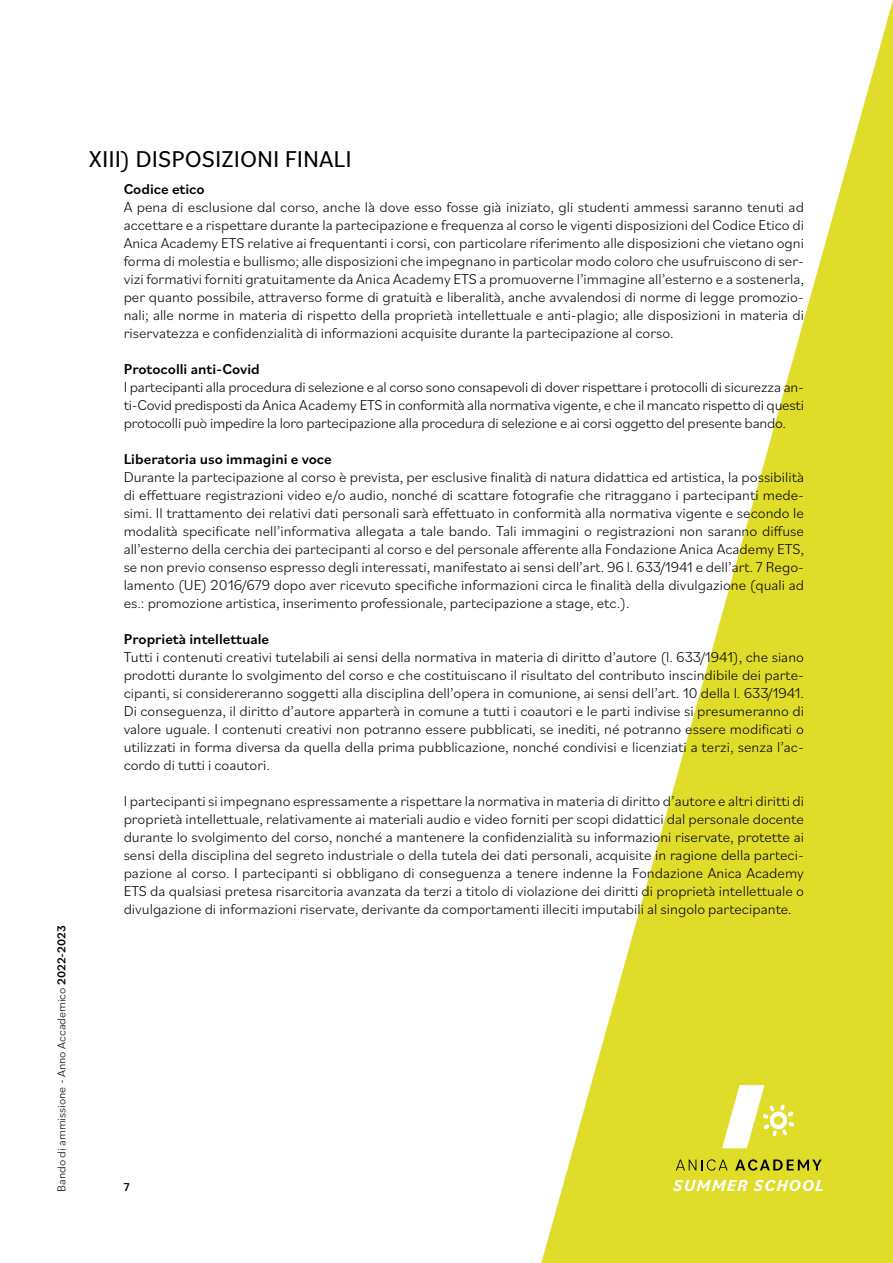
<style>
.page{position:relative;width:893px;height:1263px;background:#fff}
.page>*{position:absolute;margin:0;border:0;box-sizing:border-box;transform-origin:0 0}
.t1{font:24px "Bilo";color:#000}
.t2{font:italic 700 16.8px "Bilo";letter-spacing:.07em;color:#fff}
.t3{font:300 15px/18px "Bilo";color:#000;text-align:justify}
.t4{font:500 15px "Bilo";color:#000}
.t5{font:300 12px "Bilo";color:#000}
.t6{font:500 12px "Bilo";color:#000}
.s1{font-weight:500}
</style>
<div class="page">
<svg style="left:541px;top:0;width:352px;height:1263px"></svg>
<svg style="left:722px;top:1085px;width:73px;height:63px"></svg>
<svg style="left:676px;top:1159px;width:52px;height:11px"></svg>
<svg style="left:735px;top:1159px;width:87px;height:11px"></svg>
<p class="t5" style="left:53px;top:1192px;width:268px;rotate:-90deg">Bando di ammissione - Anno Accademico <span class="s1">2022-2023</span></p>
<h1 class="t1" style="left:89px;top:142px;width:264px">XIII) DISPOSIZIONI FINALI</h1>
<p class="t4" style="left:124px;top:179px;width:83px">Codice etico</p>
<p class="t3" style="left:124px;top:197px;width:682px">A pena di esclusione dal corso, anche là dove esso fosse già iniziato, gli studenti ammessi saranno tenuti ad accettare e a rispettare durante la partecipazione e frequenza al corso le vigenti disposizioni del Codice Etico di Anica Academy ETS relative ai frequentanti i corsi, con particolare riferimento alle disposizioni che vietano ogni forma di molestia e bullismo; alle disposizioni che impegnano in particolar modo coloro che usufruiscono di ser&shy;vizi formativi forniti gratuitamente da Anica Academy ETS a promuoverne l’immagine all’esterno e a sostenerla, per quanto possibile, attraverso forme di gratuità e liberalità, anche avvalendosi di norme di legge promozio&shy;nali; alle norme in materia di rispetto della proprietà intellettuale e anti-plagio; alle disposizioni in materia di riservatezza e confidenzialità di informazioni acquisite durante la partecipazione al corso.</p>
<p class="t4" style="left:124px;top:359px;width:138px">Protocolli anti-Covid</p>
<p class="t3" style="left:124px;top:377px;width:682px">I partecipanti alla procedura di selezione e al corso sono consapevoli di dover rispettare i protocolli di sicurezza an&shy;ti-Covid predisposti da Anica Academy ETS in conformità alla normativa vigente, e che il mancato rispetto di questi protocolli può impedire la loro partecipazione alla procedura di selezione e ai corsi oggetto del presente bando.</p>
<p class="t4" style="left:124px;top:449px;width:210px">Liberatoria uso immagini e voce</p>
<p class="t3" style="left:124px;top:467px;width:682px">Durante la partecipazione al corso è prevista, per esclusive finalità di natura didattica ed artistica, la possibilità di effettuare registrazioni video e/o audio, nonché di scattare fotografie che ritraggano i partecipanti mede&shy;simi. Il trattamento dei relativi dati personali sarà effettuato in conformità alla normativa vigente e secondo le modalità specificate nell’informativa allegata a tale bando. Tali immagini o registrazioni non saranno diffuse all’esterno della cerchia dei partecipanti al corso e del personale afferente alla Fondazione Anica Academy ETS, se non previo consenso espresso degli interessati, manifestato ai sensi dell’art. 96 l. 633/1941 e dell’art. 7 Rego&shy;lamento (UE) 2016/679 dopo aver ricevuto specifiche informazioni circa le finalità della divulgazione (quali ad es.: promozione artistica, inserimento professionale, partecipazione a stage, etc.).</p>
<p class="t4" style="left:124px;top:629px;width:147px">Proprietà intellettuale</p>
<p class="t3" style="left:124px;top:647px;width:682px">Tutti i contenuti creativi tutelabili ai sensi della normativa in materia di diritto d’autore (l. 633/1941), che siano prodotti durante lo svolgimento del corso e che costituiscano il risultato del contributo inscindibile dei parte&shy;cipanti, si considereranno soggetti alla disciplina dell’opera in comunione, ai sensi dell’art. 10 della l. 633/1941.<br>Di conseguenza, il diritto d’autore apparterà in comune a tutti i coautori e le parti indivise si presumeranno di valore uguale. I contenuti creativi non potranno essere pubblicati, se inediti, né potranno essere modificati o utilizzati in forma diversa da quella della prima pubblicazione, nonché condivisi e licenziati a terzi, senza l’ac&shy;cordo di tutti i coautori.</p>
<p class="t3" style="left:124px;top:791px;width:682px">I partecipanti si impegnano espressamente a rispettare la normativa in materia di diritto d’autore e altri diritti di proprietà intellettuale, relativamente ai materiali audio e video forniti per scopi didattici dal personale docente durante lo svolgimento del corso, nonché a mantenere la confidenzialità su informazioni riservate, protette ai sensi della disciplina del segreto industriale o della tutela dei dati personali, acquisite in ragione della parteci&shy;pazione al corso. I partecipanti si obbligano di conseguenza a tenere indenne la Fondazione Anica Academy ETS da qualsiasi pretesa risarcitoria avanzata da terzi a titolo di violazione dei diritti di proprietà intellettuale o divulgazione di informazioni riservate, derivante da comportamenti illeciti imputabili al singolo partecipante.</p>
<p class="t6" style="left:124px;top:1179px;width:8px">7</p>
<p class="t2" style="left:673px;top:1174px;width:152px">SUMMER SCHOOL</p>
</div>
